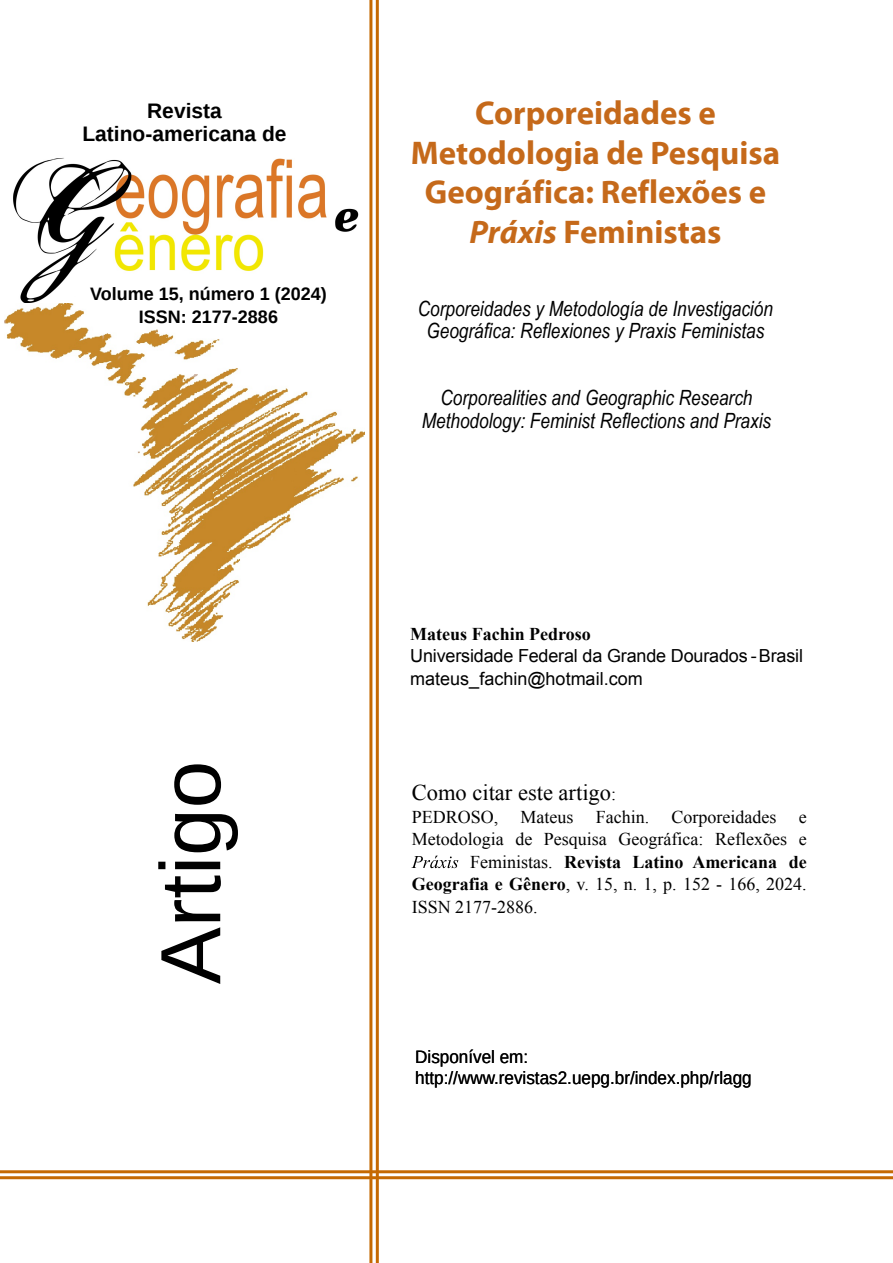
<style>
.page{position:relative;width:893px;height:1263px;background:#fff}
.page>*{position:absolute;margin:0;border:0;box-sizing:border-box;transform-origin:0 0}
.t1{font:85.5px "Liberation Sans";color:#000}
.t2{font:700 33px/39.6px "Myriad Pro";color:rgb(191 89 0/.9);text-align:center}
.t3{font:22.5px "Times New Roman";color:#000}
.t4{font:italic 21px/22.5px "Arial Narrow";color:#000;text-align:center}
.t5{font:700 21px/22.5px "Liberation Sans";color:#000;text-align:center}
.t6{font:18px "Times New Roman";color:#000}
.t7{font:18px/22.5px "Arial";letter-spacing:-.01em;color:#000}
.t8{font:18px/21.6px "Liberation Sans";color:#000;scale:.95 1}
.t9{font:700 18px "Times New Roman";color:#000}
.t10{font:700 18px/22.5px "Liberation Sans";color:#000;text-align:center}
.s1{font-style:italic}
.s2{font-size:18px}
.s3{font-weight:400}
.s4{font-weight:700}
</style>
<div class="page">
<img style="left:13px;top:157px;width:346px;height:147px">
<hr style="left:376px;top:0;width:3px;height:1263px;background:#c56902">
<hr style="left:369px;top:0;width:3px;height:1263px;background:#c56902">
<hr style="left:0;top:1176px;width:893px;height:3px;background:#c56902">
<hr style="left:0;top:1170px;width:893px;height:3px;background:#c56902">
<img style="left:4px;top:304px;width:360px;height:337px">
<svg style="left:411px;top:856px;width:47px;height:12px"></svg>
<p class="t5" style="left:82px;top:100px;width:206px">Revista<br>Latino-americana de</p>
<p class="t10" style="left:90px;top:283px;width:238px">Volume 15, número 1 (2024)<br>ISSN: 2177-2886</p>
<h1 class="t1" style="left:143px;top:984px;width:225px;rotate:-90deg">Artigo</h1>
<h2 class="t2" style="left:411px;top:96px;width:371px">Corporeidades e<br>Metodologia de Pesquisa<br>Geográfica: Reflexões e<br><span class="s1">Práxis</span> Feministas</h2>
<p class="t4" style="left:418px;top:297px;width:357px">Corporeidades y Metodología de Investigación<br>Geográfica: Reflexiones y Praxis Feministas</p>
<p class="t4" style="left:422px;top:387px;width:351px">Corporealities and Geographic Research<br>Methodology: Feminist Reflections and Praxis</p>
<p class="t9" style="left:410px;top:624px;width:182px">Mateus Fachin Pedroso</p>
<p class="t7" style="left:410px;top:645px;width:394px">Universidade Federal da Grande Dourados -Brasil mateus_fachin@hotmail.com</p>
<p class="t3" style="left:412px;top:780px;width:206px">Como citar este artigo<span class="s2">:</span></p>
<p class="t6" style="left:412px;top:807px;width:396px">PEDROSO, Mateus Fachin. Corporeidades e</p>
<p class="t6" style="left:412px;top:829px;width:396px">Metodologia de Pesquisa Geográfica: Reflexões e</p>
<p class="t9" style="left:470px;top:852px;width:338px"><span class="s3">Feministas.</span> Revista Latino Americana de</p>
<p class="t6" style="left:412px;top:874px;width:396px"><span class="s4">Geografia e Gênero</span>, v. 15, n. 1, p. 152 - 166, 2024.</p>
<p class="t6" style="left:412px;top:897px;width:128px">ISSN 2177-2886.</p>
<p class="t8" style="left:415px;top:1046px;width:356px">Disponível em: http://www.revistas2.uepg.br/index.php/rlagg</p>
</div>
